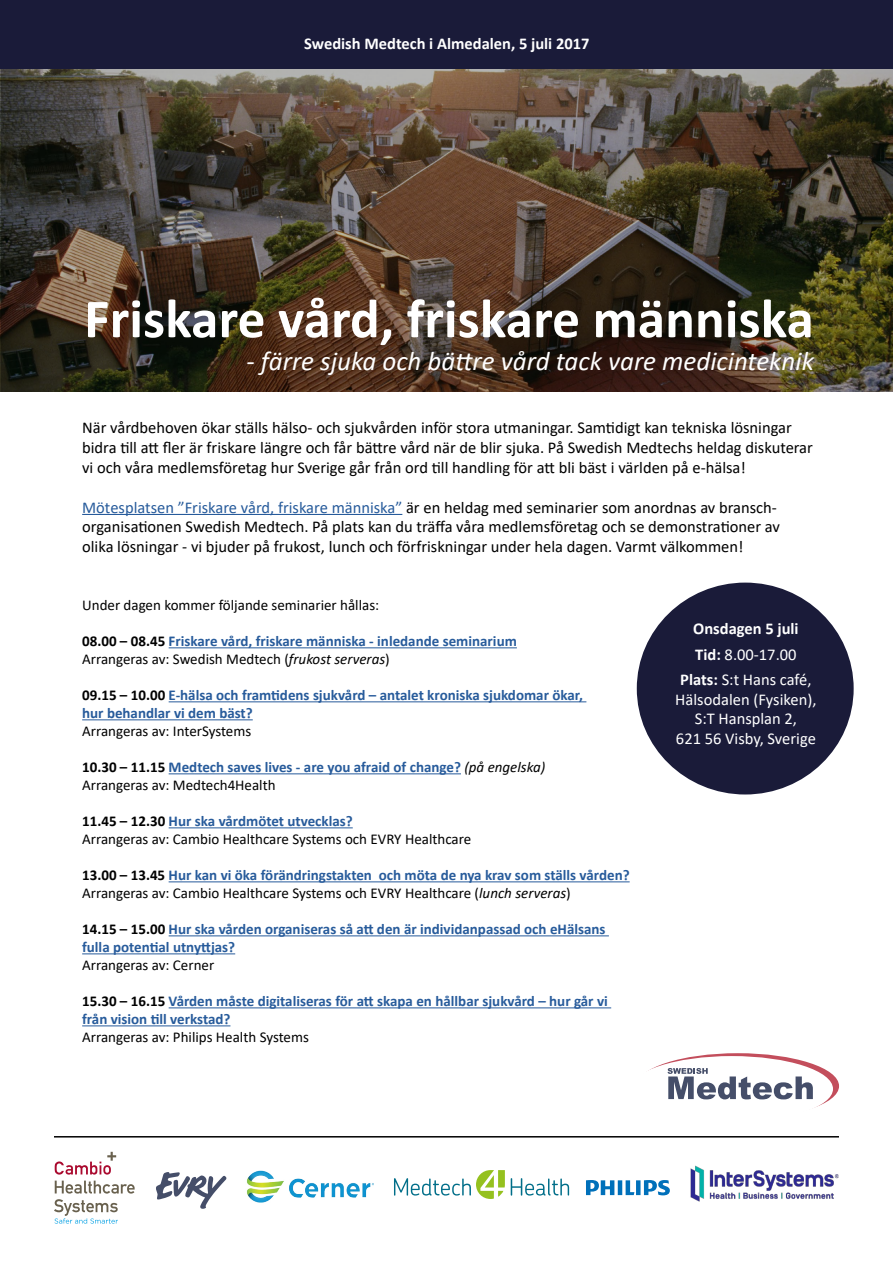
<style>
.page{position:relative;width:893px;height:1263px;background:#fff}
.page>*{position:absolute;margin:0;border:0;box-sizing:border-box;transform-origin:0 0}
.t1{font:700 55.5px "Calibri";color:#fff}
.t2{font:italic 27px "Calibri";color:#fff}
.t3{font:16.5px/19.8px "Calibri";color:#000}
.t4{font:700 16.5px/25.2px "Calibri";color:#fff;text-align:center}
.t5{font:16.5px/19.8px "Calibri";color:#fff;text-align:center}
.t6{font:700 15px/18px "Calibri";color:#275b9b}
.t7{font:15px/18px "Calibri";color:#000}
.s1{color:#275b9b}
.s2{color:#000}
.s3{font-weight:400;color:#000}
.s4{font-weight:400;font-style:italic;color:#000}
.s5{font-weight:700}
.s6{font-weight:700;color:#275b9b}
.s7{font-weight:400}
</style>
<div class="page">
<div style="left:637px;top:583px;width:217px;height:211px;background:#1a1b39;border-radius:50%"></div>
<img style="left:1px;top:68px;width:891px;height:323px">
<hr style="left:82px;top:514px;width:320px;height:1px;background:#275b9b">
<hr style="left:169px;top:647px;width:348px;height:1px;background:#275b9b">
<hr style="left:169px;top:701px;width:417px;height:1px;background:#275b9b">
<hr style="left:82px;top:719px;width:171px;height:1px;background:#275b9b">
<hr style="left:169px;top:773px;width:292px;height:1px;background:#275b9b">
<hr style="left:169px;top:827px;width:184px;height:1px;background:#275b9b">
<hr style="left:169px;top:881px;width:461px;height:1px;background:#275b9b">
<hr style="left:169px;top:935px;width:440px;height:1px;background:#275b9b">
<hr style="left:82px;top:953px;width:153px;height:1px;background:#275b9b">
<hr style="left:169px;top:1007px;width:442px;height:1px;background:#275b9b">
<hr style="left:82px;top:1025px;width:148px;height:1px;background:#275b9b">
<svg style="left:637px;top:1053px;width:202px;height:66px"></svg>
<div style="left:630px;top:1056px;width:203px;height:66px;background:#fff;border-radius:50%"></div>
<svg style="left:668px;top:1068px;width:145px;height:31px"></svg>
<hr style="left:54px;top:1136px;width:785px;height:1px;background:#000">
<div style="left:0;top:0;width:892px;height:68px;background:#1a1b39"></div>
<svg style="left:55px;top:1180px;width:80px;height:13px"></svg>
<svg style="left:55px;top:1152px;width:61px;height:22px"></svg>
<svg style="left:54px;top:1199px;width:64px;height:24px"></svg>
<img style="left:247px;top:1171px;width:127px;height:31px">
<svg style="left:156px;top:1172px;width:71px;height:37px"></svg>
<img style="left:690px;top:1165px;width:149px;height:37px">
<svg style="left:586px;top:1180px;width:84px;height:15px"></svg>
<svg style="left:511px;top:1178px;width:58px;height:17px"></svg>
<svg style="left:394px;top:1170px;width:111px;height:29px"></svg>
<p class="t4" style="left:304px;top:30px;width:287px">Swedish Medtech i Almedalen, 5 juli 2017</p>
<h1 class="t1" style="left:84px;top:279px;width:731px">Friskare vård, friskare människa</h1>
<h2 class="t2" style="left:247px;top:342px;width:569px">- färre sjuka och bättre vård tack vare medicinteknik</h2>
<p class="t3" style="left:82px;top:418px;width:732px">När vårdbehoven ökar ställs hälso- och sjukvården inför stora utmaningar. Samtidigt kan tekniska lösningar bidra till att fler är friskare längre och får bättre vård när de blir sjuka. På Swedish Medtechs heldag diskuterar vi och våra medlemsföretag hur Sverige går från ord till handling för att bli bäst i världen på e-hälsa!</p>
<p class="t3" style="left:82px;top:497px;width:699px"><span class="s1">Mötesplatsen ”Friskare vård, friskare människa”</span> är en heldag med seminarier som anordnas av bransch&shy;organisationen Swedish Medtech. På plats kan du träffa våra medlemsföretag och se demonstrationer av olika lösningar - vi bjuder på frukost, lunch och förfriskningar under hela dagen. Varmt välkommen!</p>
<p class="t7" style="left:82px;top:596px;width:299px">Under dagen kommer följande seminarier hållas:</p>
<p class="t6" style="left:82px;top:632px;width:436px"><span class="s2">08.00 – 08.45</span> Friskare vård, friskare människa - inledande seminarium<br><span class="s3">Arrangeras av: Swedish Medtech (</span><span class="s4">frukost serveras</span><span class="s3">)</span></p>
<p class="t6" style="left:82px;top:686px;width:502px"><span class="s2">09.15 – 10.00</span> E-hälsa och framtidens sjukvård – antalet kroniska sjukdomar ökar, hur behandlar vi dem bäst?</p>
<p class="t7" style="left:82px;top:722px;width:171px">Arrangeras av: InterSystems</p>
<p class="t6" style="left:82px;top:758px;width:465px"><span class="s2">10.30 – 11.15</span> Medtech saves lives - are you afraid of change? <span class="s4">(på engelska)<br></span><span class="s3">Arrangeras av: Medtech4Health</span></p>
<p class="t7" style="left:82px;top:812px;width:391px"><span class="s5">11.45 – 12.30</span> <span class="s6">Hur ska vårdmötet utvecklas?<br></span>Arrangeras av: Cambio Healthcare Systems och EVRY Healthcare</p>
<p class="t6" style="left:82px;top:866px;width:549px"><span class="s2">13.00 – 13.45</span> Hur kan vi öka förändringstakten och möta de nya krav som ställs vården?<br><span class="s3">Arrangeras av: Cambio Healthcare Systems och EVRY Healthcare (</span><span class="s4">lunch serveras</span><span class="s3">)</span></p>
<p class="t6" style="left:82px;top:920px;width:525px"><span class="s2">14.15 – 15.00</span> Hur ska vården organiseras så att den är individanpassad och eHälsans fulla potential utnyttjas?</p>
<p class="t7" style="left:82px;top:956px;width:134px">Arrangeras av: Cerner</p>
<p class="t6" style="left:82px;top:992px;width:527px"><span class="s2">15.30 – 16.15</span> Vården måste digitaliseras för att skapa en hållbar sjukvård – hur går vi från vision till verkstad?</p>
<p class="t7" style="left:82px;top:1028px;width:228px">Arrangeras av: Philips Health Systems</p>
<p class="t4" style="left:680px;top:616px;width:133px">Onsdagen 5 juli<br>Tid: <span class="s7">8.00-17.00<br></span>Plats: <span class="s7">S:t Hans café,</span></p>
<p class="t5" style="left:675px;top:689px;width:143px">Hälsodalen (Fysiken),<br>S:T Hansplan 2,<br>621 56 Visby, Sverige</p>
</div>
